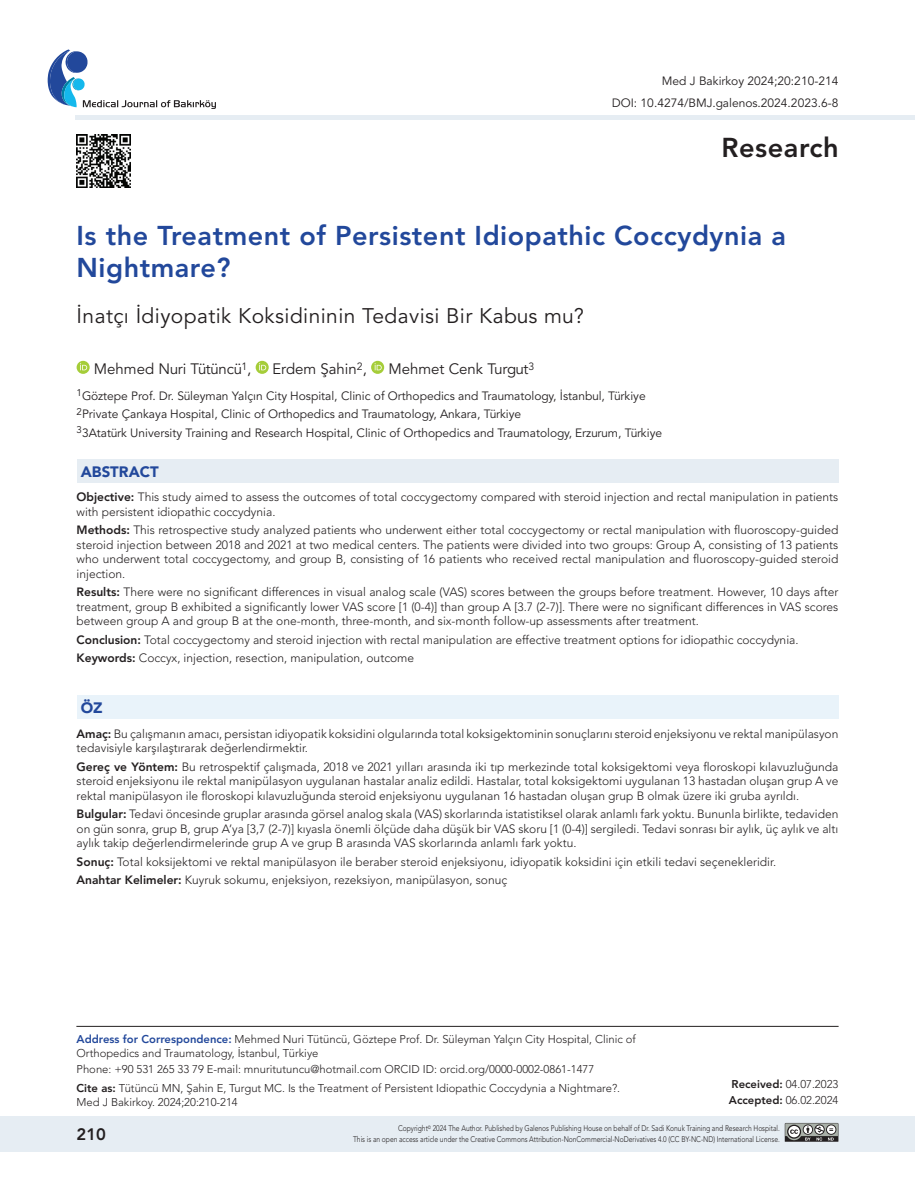
<style>
.page{position:relative;width:915px;height:1191px;background:#fff}
.page>*{position:absolute;margin:0;border:0;box-sizing:border-box;transform-origin:0 0}
.t1{font:800 27.15px "Avenir LT Std";letter-spacing:.02em;color:#231f20}
.t2{font:800 27px/32.4px "Avenir LT Std";letter-spacing:.02em;color:#22489b}
.t3{font:21px "Avenir LT Std";letter-spacing:.02em;color:#231f20}
.t4{font:800 16.5px "Avenir LT Std";color:#231f20}
.t5{font:15px "Avenir LT Std";color:#231f20}
.t6{font:900 15px "Avenir LT Std";color:#22489b}
.t7{font:300 12px/14.4px "Avenir LT Std";color:#231f20}
.t8{font:12px/18.6px "Avenir LT Std";color:#231f20}
.t9{font:300 11.25px/15.6px "Avenir LT Std";color:#231f20}
.t10{font:300 8.1px "Avenir LT Std";letter-spacing:-.005em;color:#231f20;scale:.83 1}
.s1{font-weight:800}
.s2{font-weight:800;color:#22489b}
</style>
<div class="page">
<hr style="left:75px;top:115px;width:839px;height:4px;background:#e6edf3">
<svg style="left:48px;top:49px;width:168px;height:60px"></svg>
<div style="left:0;top:1116px;width:914px;height:35px;background:#e6edf3"></div>
<svg style="left:784px;top:1123px;width:54px;height:18px"></svg>
<hr style="left:76px;top:1026px;width:762px;height:1px;background:#231f20">
<div style="left:77px;top:695px;width:761px;height:24px;background:#e9f3fa"></div>
<div style="left:77px;top:459px;width:761px;height:23px;background:#e6edf3"></div>
<svg style="left:77px;top:361px;width:13px;height:13px"></svg>
<svg style="left:80px;top:363px;width:7px;height:7px"></svg>
<svg style="left:255px;top:361px;width:13px;height:13px"></svg>
<svg style="left:259px;top:363px;width:7px;height:7px"></svg>
<svg style="left:371px;top:361px;width:13px;height:13px"></svg>
<svg style="left:374px;top:363px;width:7px;height:7px"></svg>
<img style="left:77px;top:134px;width:53px;height:54px">
<p class="t8" style="left:661px;top:72px;width:178px">Med J Bakirkoy 2024;20:210-214</p>
<p class="t8" style="left:612px;top:94px;width:228px">DOI: 10.4274/BMJ.galenos.2024.2023.6-8</p>
<h1 class="t1" style="left:721px;top:131px;width:119px">Research</h1>
<h2 class="t2" style="left:77px;top:219px;width:710px">Is the Treatment of Persistent Idiopathic Coccydynia a<br>Nightmare?</h2>
<h3 class="t3" style="left:77px;top:304px;width:508px">İnatçı İdiyopatik Koksidininin Tedavisi Bir Kabus mu?</h3>
<p class="t5" style="left:94px;top:360px;width:159px">Mehmed Nuri Tütüncü<sup>1</sup>,</p>
<p class="t5" style="left:273px;top:360px;width:95px">Erdem Şahin<sup>2</sup>,</p>
<p class="t5" style="left:388px;top:360px;width:147px">Mehmet Cenk Turgut<sup>3</sup></p>
<p class="t8" style="left:77px;top:386px;width:587px"><sup>1</sup>Göztepe Prof. Dr. Süleyman Yalçın City Hospital, Clinic of Orthopedics and Traumatology, İstanbul, Türkiye<br><sup>2</sup>Private Çankaya Hospital, Clinic of Orthopedics and Traumatology, Ankara, Türkiye<br><sup>3</sup>3Atatürk University Training and Research Hospital, Clinic of Orthopedics and Traumatology, Erzurum, Türkiye</p>
<p class="t6" style="left:81px;top:462px;width:79px">ABSTRACT</p>
<p class="t7" style="left:77px;top:490px;width:763px"><span class="s1">Objective:</span> This study aimed to assess the outcomes of total coccygectomy compared with steroid injection and rectal manipulation in patients with persistent idiopathic coccydynia.</p>
<p class="t7" style="left:77px;top:523px;width:763px;text-align:justify"><span class="s1">Methods:</span> This retrospective study analyzed patients who underwent either total coccygectomy or rectal manipulation with fluoroscopy-guided steroid injection between 2018 and 2021 at two medical centers. The patients were divided into two groups: Group A, consisting of 13 patients who underwent total coccygectomy, and group B, consisting of 16 patients who received rectal manipulation and fluoroscopy-guided steroid injection.</p>
<p class="t7" style="left:77px;top:585px;width:763px;text-align:justify"><span class="s1">Results:</span> There were no significant differences in visual analog scale (VAS) scores between the groups before treatment. However, 10 days after treatment, group B exhibited a significantly lower VAS score [1 (0-4)] than group A [3.7 (2-7)]. There were no significant differences in VAS scores between group A and group B at the one-month, three-month, and six-month follow-up assessments after treatment.</p>
<p class="t7" style="left:77px;top:630px;width:723px;line-height:18.6px"><span class="s1">Conclusion:</span> Total coccygectomy and steroid injection with rectal manipulation are effective treatment options for idiopathic coccydynia.<br><span class="s1">Keywords:</span> Coccyx, injection, resection, manipulation, outcome</p>
<p class="t6" style="left:81px;top:698px;width:23px">ÖZ</p>
<p class="t7" style="left:77px;top:726px;width:763px"><span class="s1">Amaç:</span> Bu çalışmanın amacı, persistan idiyopatik koksidini olgularında total koksigektominin sonuçlarını steroid enjeksiyonu ve rektal manipülasyon tedavisiyle karşılaştırarak değerlendirmektir.</p>
<p class="t7" style="left:77px;top:759px;width:763px;text-align:justify"><span class="s1">Gereç ve Yöntem:</span> Bu retrospektif çalışmada, 2018 ve 2021 yılları arasında iki tıp merkezinde total koksigektomi veya floroskopi kılavuzluğunda steroid enjeksiyonu ile rektal manipülasyon uygulanan hastalar analiz edildi. Hastalar, total koksigektomi uygulanan 13 hastadan oluşan grup A ve rektal manipülasyon ile floroskopi kılavuzluğunda steroid enjeksiyonu uygulanan 16 hastadan oluşan grup B olmak üzere iki gruba ayrıldı.</p>
<p class="t7" style="left:77px;top:807px;width:763px;text-align:justify"><span class="s1">Bulgular:</span> Tedavi öncesinde gruplar arasında görsel analog skala (VAS) skorlarında istatistiksel olarak anlamlı fark yoktu. Bununla birlikte, tedaviden on gün sonra, grup B, grup A’ya [3,7 (2-7)] kıyasla önemli ölçüde daha düşük bir VAS skoru [1 (0-4)] sergiledi. Tedavi sonrası bir aylık, üç aylık ve altı aylık takip değerlendirmelerinde grup A ve grup B arasında VAS skorlarında anlamlı fark yoktu.</p>
<p class="t7" style="left:77px;top:852px;width:700px;line-height:18.6px"><span class="s1">Sonuç:</span> Total koksijektomi ve rektal manipülasyon ile beraber steroid enjeksiyonu, idiyopatik koksidini için etkili tedavi seçenekleridir.<br><span class="s1">Anahtar Kelimeler:</span> Kuyruk sokumu, enjeksiyon, rezeksiyon, manipülasyon, sonuç</p>
<p class="t9" style="left:77px;top:1032px;width:560px;line-height:13.5px"><span class="s2">Address for Correspondence:</span> Mehmed Nuri Tütüncü, Göztepe Prof. Dr. Süleyman Yalçın City Hospital, Clinic of<br>Orthopedics and Traumatology, İstanbul, Türkiye</p>
<p class="t9" style="left:77px;top:1058px;width:545px;line-height:20px">Phone: +90 531 265 33 79 E-mail: mnuritutuncu@hotmail.com ORCID ID: orcid.org/0000-0002-0861-1477<br><span class="s1">Cite as:</span> Tütüncü MN, Şahin E, Turgut MC. Is the Treatment of Persistent Idiopathic Coccydynia a Nightmare?.</p>
<p class="t9" style="left:77px;top:1094px;width:163px">Med J Bakirkoy. 2024;20:210-214</p>
<p class="t9" style="left:728px;top:1076px;width:111px"><span class="s1">Received:</span> 04.07.2023<br><span class="s1">Accepted:</span> 06.02.2024</p>
<p class="t10" style="left:398px;top:1123px;width:461px">Copyright<sup>©</sup> 2024 The Author. Published by Galenos Publishing House on behalf of Dr. Sadi Konuk Training and Research Hospital.</p>
<h3 class="t4" style="left:77px;top:1124px;width:31px">210</h3>
<p class="t10" style="left:353px;top:1134px;width:515px">This is an open access article under the Creative Commons Attribution-NonCommercial-NoDerivatives 4.0 (CC BY-NC-ND) International License.</p>
</div>
